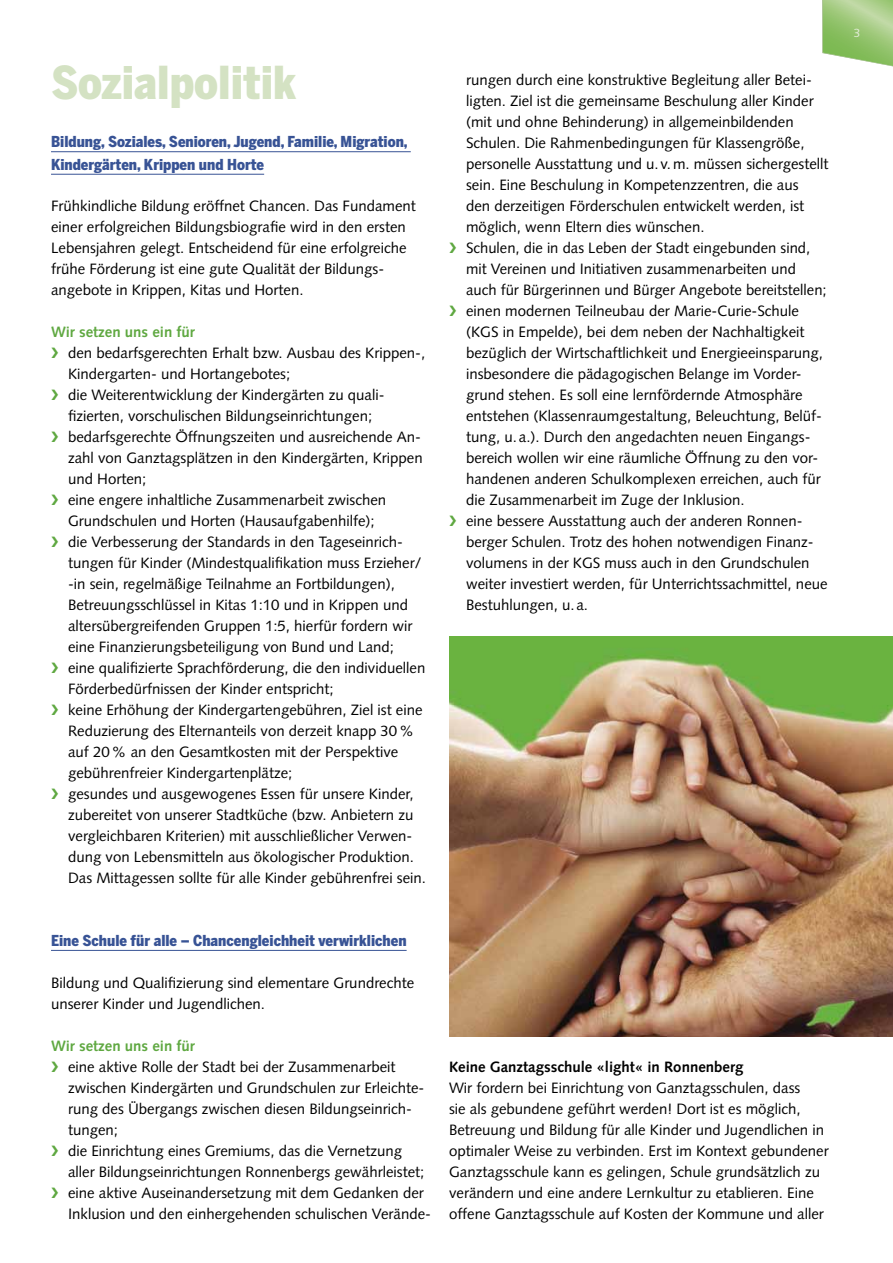
<style>
.page{position:relative;width:893px;height:1263px;background:#fff}
.page>*{position:absolute;margin:0;border:0;box-sizing:border-box;transform-origin:0 0}
.t1{font:900 45px "Benton Sans Cond";color:#d4e2c3}
.t2{font:15px/21px "Syntax";color:#000}
.t3{font:900 15px/22.5px "Benton Sans Cond";color:#385395}
.t4{font:700 15px "Syntax";color:#000}
.t5{font:700 15px "Syntax";color:#5fa841}
.t6{font:12px "Syntax";color:#e3ecd7}
</style>
<div class="page">
<svg style="left:822px;top:0;width:71px;height:67px;background:#a5cd85"></svg>
<hr style="left:822px;top:0;width:1px;height:53px;background:#97b57b">
<hr style="left:51px;top:151px;width:360px;height:1px;background:#385395">
<hr style="left:51px;top:174px;width:213px;height:1px;background:#385395">
<hr style="left:51px;top:950px;width:356px;height:1px;background:#385395">
<img style="left:449px;top:637px;width:444px;height:400px">
<h1 class="t1" style="left:51px;top:56px;width:247px">Sozialpolitik</h1>
<p class="t3" style="left:51px;top:130px;width:358px">Bildung, Soziales, Senioren, Jugend, Familie, Migration,<br>Kindergärten, Krippen und Horte</p>
<p class="t2" style="left:51px;top:195px;width:366px">Frühkindliche Bildung eröffnet Chancen. Das Fundament einer erfolgreichen Bildungsbiografie wird in den ersten Lebensjahren gelegt. Entscheidend für eine erfolgreiche frühe Förderung ist eine gute Qualität der Bildungs&shy;angebote in Krippen, Kitas und Horten.</p>
<p class="t5" style="left:51px;top:323px;width:145px">Wir setzen uns ein für</p>
<p class="t2" style="left:68px;top:342px;width:360px">den bedarfsgerechten Erhalt bzw. Ausbau des Krippen-, Kindergarten- und Hortangebotes;<br>die Weiterentwicklung der Kindergärten zu quali&shy;fizierten, vorschulischen Bildungseinrichtungen; bedarfsgerechte Öffnungszeiten und ausreichende An&shy;zahl von Ganztagsplätzen in den Kindergärten, Krippen und Horten;<br>eine engere inhaltliche Zusammenarbeit zwischen Grundschulen und Horten (Hausaufgabenhilfe);<br>die Verbesserung der Standards in den Tageseinrich&shy;tungen für Kinder (Mindestqualifikation muss Erzieher/ -in sein, regelmäßige Teilnahme an Fortbildungen), Betreuungsschlüssel in Kitas 1:10 und in Krippen und altersübergreifenden Gruppen 1:5, hierfür fordern wir eine Finanzierungsbeteiligung von Bund und Land;<br>eine qualifizierte Sprachförderung, die den individuellen Förderbedürfnissen der Kinder entspricht;<br>keine Erhöhung der Kindergartengebühren, Ziel ist eine Reduzierung des Elternanteils von derzeit knapp 30% auf 20% an den Gesamtkosten mit der Perspektive gebührenfreier Kindergartenplätze;<br>gesundes und ausgewogenes Essen für unsere Kinder, zubereitet von unserer Stadtküche (bzw. Anbietern zu vergleichbaren Kriterien) mit ausschließlicher Verwen&shy;dung von Lebensmitteln aus ökologischer Produktion.<br>Das Mittagessen sollte für alle Kinder gebührenfrei sein.</p>
<p class="t3" style="left:51px;top:929px;width:357px">Eine Schule für alle – Chancengleichheit verwirklichen</p>
<p class="t2" style="left:51px;top:972px;width:365px">Bildung und Qualifizierung sind elementare Grundrechte unserer Kinder und Jugendlichen.</p>
<p class="t5" style="left:51px;top:1037px;width:145px">Wir setzen uns ein für</p>
<p class="t2" style="left:68px;top:1056px;width:364px">eine aktive Rolle der Stadt bei der Zusammenarbeit zwischen Kindergärten und Grundschulen zur Erleichte&shy;rung des Übergangs zwischen diesen Bildungseinrich&shy;tungen;<br>die Einrichtung eines Gremiums, das die Vernetzung aller Bildungseinrichtungen Ronnenbergs gewährleistet; eine aktive Auseinandersetzung mit dem Gedanken der Inklusion und den einhergehenden schulischen Verände-</p>
<p class="t2" style="left:466px;top:69px;width:364px">rungen durch eine konstruktive Begleitung aller Betei&shy;ligten. Ziel ist die gemeinsame Beschulung aller Kinder (mit und ohne Behinderung) in allgemeinbildenden Schulen. Die Rahmenbedingungen für Klassengröße, personelle Ausstattung und u. v.m. müssen sichergestellt sein. Eine Beschulung in Kompetenzzentren, die aus<br>den derzeitigen Förderschulen entwickelt werden, ist möglich, wenn Eltern dies wünschen.<br>Schulen, die in das Leben der Stadt eingebunden sind, mit Vereinen und Initiativen zusammenarbeiten und auch für Bürgerinnen und Bürger Angebote bereitstellen; einen modernen Teilneubau der Marie-Curie-Schule (KGS in Empelde), bei dem neben der Nachhaltigkeit bezüglich der Wirtschaftlichkeit und Energieeinsparung, insbesondere die pädagogischen Belange im Vorder&shy;grund stehen. Es soll eine lernfördernde Atmosphäre entstehen (Klassenraumgestaltung, Beleuchtung, Belüf&shy;tung, u. a.). Durch den angedachten neuen Eingangs&shy;bereich wollen wir eine räumliche Öffnung zu den vor&shy;handenen anderen Schulkomplexen erreichen, auch für die Zusammenarbeit im Zuge der Inklusion.<br>eine bessere Ausstattung auch der anderen Ronnen&shy;berger Schulen. Trotz des hohen notwendigen Finanz&shy;volumens in der KGS muss auch in den Grundschulen weiter investiert werden, für Unterrichtssachmittel, neue Bestuhlungen, u. a.</p>
<p class="t4" style="left:449px;top:1058px;width:296px">Keine Ganztagsschule «light« in Ronnenberg</p>
<p class="t2" style="left:449px;top:1077px;width:381px">Wir fordern bei Einrichtung von Ganztagsschulen, dass<br>sie als gebundene geführt werden! Dort ist es möglich, Betreuung und Bildung für alle Kinder und Jugendlichen in optimaler Weise zu verbinden. Erst im Kontext gebundener Ganztagsschule kann es gelingen, Schule grundsätzlich zu verändern und eine andere Lernkultur zu etablieren. Eine offene Ganztagsschule auf Kosten der Kommune und aller</p>
<p class="t6" style="left:854px;top:26px;width:8px">3</p>
</div>
